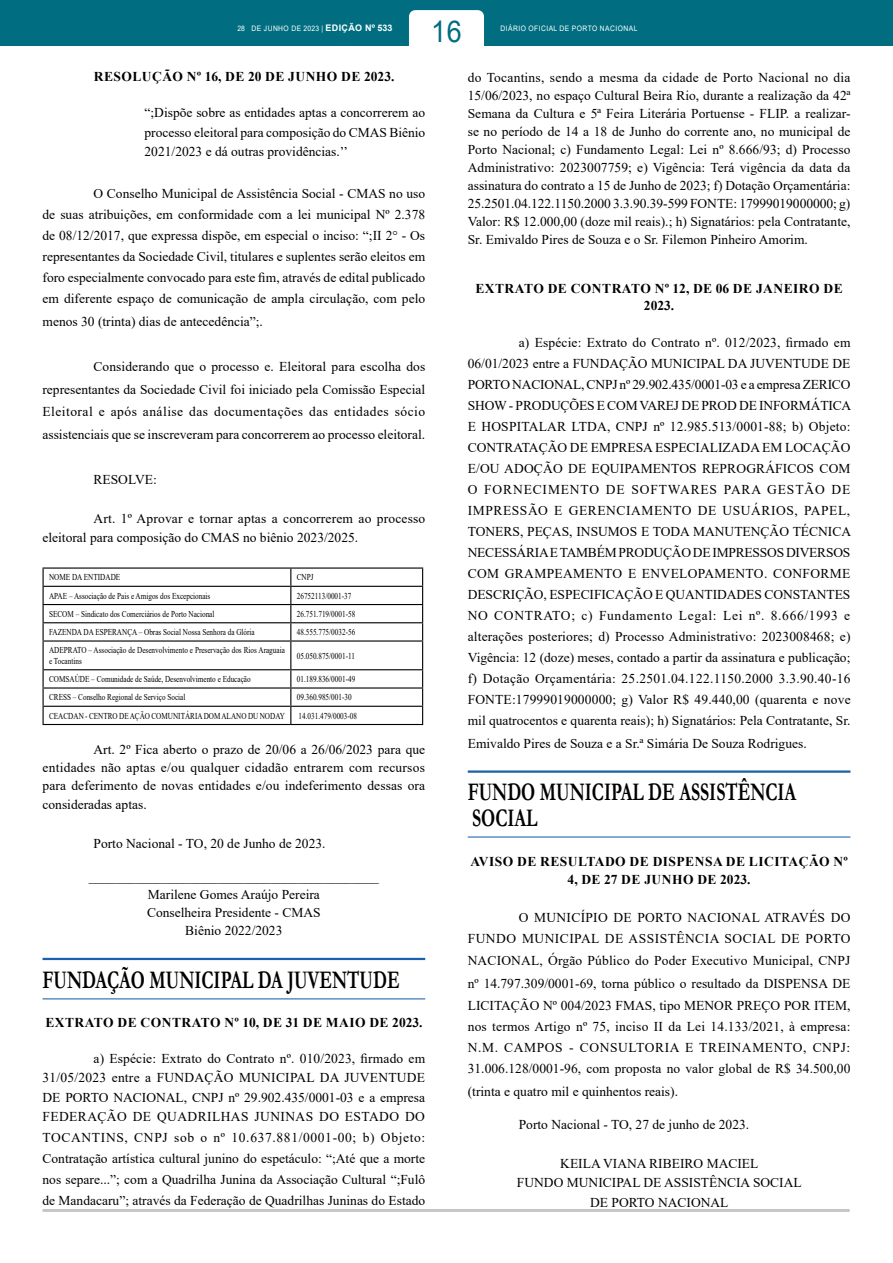
<style>
.page{position:relative;width:893px;height:1263px;background:#fff}
.page>*{position:absolute;margin:0;border:0;box-sizing:border-box;transform-origin:0 0}
.t1{font:30px "Arial";color:#006e80;scale:.9 1}
.t2{font:700 25.5px/25.5px "Garamond";color:#000;scale:.7 1}
.t3{font:13.5px/21px "Times New Roman";color:#000;text-align:justify}
.t4{font:700 13.5px/16.5px "Times New Roman";letter-spacing:.035em;color:#000;text-align:center}
.t5{font:13.5px/21px "Times New Roman";letter-spacing:.03em;color:#000;text-align:right}
.t6{font:9px/10.5px "Times New Roman";color:#000;scale:.8 1}
.t7{font:7.5px "Arial";letter-spacing:.065em;color:#fff;scale:.9 1}
.s1{font-weight:700;font-size:9px}
</style>
<div class="page">
<div style="left:0;top:0;width:893px;height:46px;background:#006e80"></div>
<div style="left:409px;top:10px;width:75px;height:57px;background:#fff;border-radius:6px"></div>
<hr style="left:43px;top:1209px;width:807px;height:3px;background:#c6c6c6">
<hr style="left:43px;top:958px;width:382px;height:2px;background:#1961ac">
<hr style="left:43px;top:998px;width:382px;height:1px;background:#1961ac">
<svg style="left:44px;top:569px;width:378px;height:155px"></svg>
<hr style="left:43px;top:567px;width:248px;height:2px;background:#000">
<hr style="left:291px;top:567px;width:132px;height:2px;background:#000">
<hr style="left:43px;top:586px;width:248px;height:1px;background:#000">
<hr style="left:291px;top:586px;width:132px;height:1px;background:#000">
<hr style="left:43px;top:604px;width:248px;height:1px;background:#000">
<hr style="left:291px;top:604px;width:132px;height:1px;background:#000">
<hr style="left:43px;top:622px;width:248px;height:1px;background:#000">
<hr style="left:291px;top:622px;width:132px;height:1px;background:#000">
<hr style="left:43px;top:640px;width:248px;height:2px;background:#000">
<hr style="left:291px;top:640px;width:132px;height:2px;background:#000">
<hr style="left:43px;top:669px;width:248px;height:1px;background:#000">
<hr style="left:291px;top:669px;width:132px;height:1px;background:#000">
<hr style="left:43px;top:687px;width:248px;height:1px;background:#000">
<hr style="left:291px;top:687px;width:132px;height:1px;background:#000">
<hr style="left:43px;top:706px;width:248px;height:1px;background:#000">
<svg style="left:43px;top:569px;width:1px;height:155px"></svg>
<hr style="left:291px;top:706px;width:132px;height:1px;background:#000">
<svg style="left:290px;top:569px;width:1px;height:155px"></svg>
<svg style="left:422px;top:569px;width:1px;height:155px"></svg>
<hr style="left:43px;top:724px;width:248px;height:1px;background:#000">
<hr style="left:291px;top:724px;width:132px;height:1px;background:#000">
<hr style="left:468px;top:770px;width:382px;height:3px;background:#1961ac">
<hr style="left:468px;top:836px;width:382px;height:1px;background:#1961ac">
<h1 class="t1" style="left:431px;top:11px;width:36px">16</h1>
<p class="t7" style="left:237px;top:24px;width:174px">28 DE JUNHO DE 2023 | <span class="s1">EDIÇÃO Nº 533</span></p>
<p class="t7" style="left:501px;top:24px;width:154px">DIÁRIO OFICIAL DE PORTO NACIONAL</p>
<p class="t4" style="left:94px;top:68px;width:302px">RESOLUÇÃO Nº 16, DE 20 DE JUNHO DE 2023.</p>
<p class="t3" style="left:145px;top:103px;width:282px;line-height:19.5px">“;Dispõe sobre as entidades aptas a concorrerem ao processo eleitoral para composição do CMAS Biênio 2021/2023 e dá outras providências.’’</p>
<p class="t3" style="left:43px;top:183px;width:384px;text-indent:51px">O Conselho Municipal de Assistência Social - CMAS no uso de suas atribuições, em conformidade com a lei municipal Nº 2.378 de 08/12/2017, que expressa dispõe, em especial o inciso: “;II 2° - Os representantes da Sociedade Civil, titulares e suplentes serão eleitos em foro especialmente convocado para este fim, através de edital publicado em diferente espaço de comunicação de ampla circulação, com pelo</p>
<p class="t3" style="left:43px;top:311px;width:222px">menos 30 (trinta) dias de antecedência”;.</p>
<p class="t3" style="left:42px;top:355px;width:384px;line-height:22.5px;text-indent:51px">Considerando que o processo e. Eleitoral para escolha dos representantes da Sociedade Civil foi iniciado pela Comissão Especial Eleitoral e após análise das documentações das entidades sócio assistenciais que se inscreveram para concorrerem ao processo eleitoral.</p>
<p class="t3" style="left:94px;top:468px;width:65px">RESOLVE:</p>
<p class="t3" style="left:42px;top:508px;width:384px;line-height:19.5px;text-indent:51px">Art. 1º Aprovar e tornar aptas a concorrerem ao processo eleitoral para composição do CMAS no biênio 2023/2025.</p>
<p class="t6" style="left:49px;top:572px;width:90px">NOME DA ENTIDADE</p>
<p class="t6" style="left:297px;top:572px;width:23px">CNPJ</p>
<p class="t6" style="left:49px;top:590px;width:203px">APAE – Associação de Pais e Amigos dos Excepcionais</p>
<p class="t6" style="left:297px;top:590px;width:70px">26752113/0001-37</p>
<p class="t6" style="left:49px;top:608px;width:208px">SECOM – Sindicato dos Comerciários de Porto Nacional</p>
<p class="t6" style="left:297px;top:608px;width:74px">26.751.719/0001-58</p>
<p class="t6" style="left:49px;top:626px;width:259px">FAZENDA DA ESPERANÇA – Obras Social Nossa Senhora da Glória</p>
<p class="t6" style="left:297px;top:626px;width:74px">48.555.775/0032-56</p>
<p class="t6" style="left:49px;top:645px;width:296px">ADEPRATO – Associação de Desenvolvimento e Preservação dos Rios Araguaia e Tocantins</p>
<p class="t6" style="left:297px;top:650px;width:74px">05.050.875/0001-11</p>
<p class="t6" style="left:49px;top:673px;width:253px">COMSAÚDE – Comunidade de Saúde, Desenvolvimento e Educação</p>
<p class="t6" style="left:297px;top:673px;width:74px">01.189.836/0001-49</p>
<p class="t6" style="left:49px;top:692px;width:172px">CRESS – Conselho Regional de Serviço Social</p>
<p class="t6" style="left:297px;top:692px;width:70px">09.360.985/001-30</p>
<p class="t6" style="left:49px;top:710px;width:296px">CEACDAN - CENTRO DE AÇÃO COMUNITÁRIA DOM ALANO DU NODAY</p>
<p class="t6" style="left:299px;top:710px;width:74px">14.031.479/0003-08</p>
<p class="t3" style="left:43px;top:740px;width:384px;line-height:18px;text-indent:51px">Art. 2º Fica aberto o prazo de 20/06 a 26/06/2023 para que entidades não aptas e/ou qualquer cidadão entrarem com recursos para deferimento de novas entidades e/ou indeferimento dessas ora</p>
<p class="t3" style="left:43px;top:794px;width:106px">consideradas aptas.</p>
<p class="t3" style="left:94px;top:833px;width:233px">Porto Nacional - TO, 20 de Junho de 2023.</p>
<p class="t3" style="left:89px;top:867px;width:292px;line-height:18px;text-align:center">___________________________________________<br>Marilene Gomes Araújo Pereira<br>Conselheira Presidente - CMAS<br>Biênio 2022/2023</p>
<h2 class="t2" style="left:43px;top:967px;width:512px">FUNDAÇÃO MUNICIPAL DA JUVENTUDE</h2>
<p class="t4" style="left:45px;top:1013px;width:379px">EXTRATO DE CONTRATO Nº 10, DE 31 DE MAIO DE 2023.</p>
<p class="t3" style="left:43px;top:1048px;width:384px;line-height:19.5px;text-indent:51px">a) Espécie: Extrato do Contrato nº. 010/2023, firmado em 31/05/2023 entre a FUNDAÇÃO MUNICIPAL DA JUVENTUDE DE PORTO NACIONAL, CNPJ nº 29.902.435/0001-03 e a empresa FEDERAÇÃO DE QUADRILHAS JUNINAS DO ESTADO DO</p>
<p class="t3" style="left:43px;top:1127px;width:384px">TOCANTINS, CNPJ sob o nº 10.637.881/0001-00; b) Objeto:<br>Contratação artística cultural junino do espetáculo: “;Até que a morte nos separe...”; com a Quadrilha Junina da Associação Cultural “;Fulô de Mandacaru”; através da Federação de Quadrilhas Juninas do Estado</p>
<p class="t3" style="left:468px;top:68px;width:384px;line-height:18px">do Tocantins, sendo a mesma da cidade de Porto Nacional no dia 15/06/2023, no espaço Cultural Beira Rio, durante a realização da 42ª Semana da Cultura e 5ª Feira Literária Portuense - FLIP. a realizar&shy;se no período de 14 a 18 de Junho do corrente ano, no municipal de Porto Nacional; c) Fundamento Legal: Lei nº 8.666/93; d) Processo Administrativo: 2023007759; e) Vigência: Terá vigência da data da assinatura do contrato a 15 de Junho de 2023; f) Dotação Orçamentária:<br>25.2501.04.122.1150.2000 3.3.90.39-599 FONTE: 17999019000000; g)<br>Valor: R$ 12.000,00 (doze mil reais).; h) Signatários: pela Contratante, Sr. Emivaldo Pires de Souza e o Sr. Filemon Pinheiro Amorim.</p>
<p class="t4" style="left:475px;top:280px;width:369px">EXTRATO DE CONTRATO Nº 12, DE 06 DE JANEIRO DE<br>2023.</p>
<p class="t3" style="left:468px;top:332px;width:385px;text-indent:51px">a) Espécie: Extrato do Contrato nº. 012/2023, firmado em 06/01/2023 entre a FUNDAÇÃO MUNICIPAL DA JUVENTUDE DE PORTO NACIONAL, CNPJ nº 29.902.435/0001-03 e a empresa ZERICO SHOW - PRODUÇÕES E COM VAREJ DE PROD DE INFORMÁTICA E HOSPITALAR LTDA, CNPJ nº 12.985.513/0001-88; b) Objeto:<br>CONTRATAÇÃO DE EMPRESA ESPECIALIZADA EM LOCAÇÃO E/OU ADOÇÃO DE EQUIPAMENTOS REPROGRÁFICOS COM O FORNECIMENTO DE SOFTWARES PARA GESTÃO DE IMPRESSÃO E GERENCIAMENTO DE USUÁRIOS, PAPEL, TONERS, PEÇAS, INSUMOS E TODA MANUTENÇÃO TÉCNICA NECESSÁRIA E TAMBÉM PRODUÇÃO DE IMPRESSOS DIVERSOS COM GRAMPEAMENTO E ENVELOPAMENTO. CONFORME DESCRIÇÃO, ESPECIFICAÇÃO E QUANTIDADES CONSTANTES NO CONTRATO; c) Fundamento Legal: Lei nº. 8.666/1993 e alterações posteriores; d) Processo Administrativo: 2023008468; e)<br>Vigência: 12 (doze) meses, contado a partir da assinatura e publicação; f) Dotação Orçamentária: 25.2501.04.122.1150.2000 3.3.90.40-16<br>FONTE:17999019000000; g) Valor R$ 49.440,00 (quarenta e nove mil quatrocentos e quarenta reais); h) Signatários: Pela Contratante, Sr.</p>
<p class="t3" style="left:468px;top:732px;width:340px">Emivaldo Pires de Souza e a Sr.ª Simária De Souza Rodrigues.</p>
<h2 class="t2" style="left:468px;top:779px;width:471px">FUNDO MUNICIPAL DE ASSISTÊNCIA<br>SOCIAL</h2>
<p class="t4" style="left:470px;top:852px;width:379px;line-height:18px">AVISO DE RESULTADO DE DISPENSA DE LICITAÇÃO Nº<br>4, DE 27 DE JUNHO DE 2023.</p>
<p class="t5" style="left:468px;top:906px;width:384px">O MUNICÍPIO DE PORTO NACIONAL ATRAVÉS DO<br>FUNDO MUNICIPAL DE ASSISTÊNCIA SOCIAL DE PORTO</p>
<p class="t3" style="left:468px;top:949px;width:384px;line-height:22.5px">NACIONAL, Órgão Público do Poder Executivo Municipal, CNPJ nº 14.797.309/0001-69, torna público o resultado da DISPENSA DE LICITAÇÃO Nº 004/2023 FMAS, tipo MENOR PREÇO POR ITEM,</p>
<p class="t3" style="left:468px;top:1016px;width:384px">nos termos Artigo nº 75, inciso II da Lei 14.133/2021, à empresa:<br>N.M. CAMPOS - CONSULTORIA E TREINAMENTO, CNPJ:<br>31.006.128/0001-96, com proposta no valor global de R$ 34.500,00</p>
<p class="t3" style="left:468px;top:1080px;width:212px">(trinta e quatro mil e quinhentos reais).</p>
<p class="t3" style="left:519px;top:1113px;width:232px">Porto Nacional - TO, 27 de junho de 2023.</p>
<p class="t3" style="left:517px;top:1153px;width:286px;line-height:19.5px;text-align:center">KEILA VIANA RIBEIRO MACIEL<br>FUNDO MUNICIPAL DE ASSISTÊNCIA SOCIAL<br>DE PORTO NACIONAL</p>
</div>
